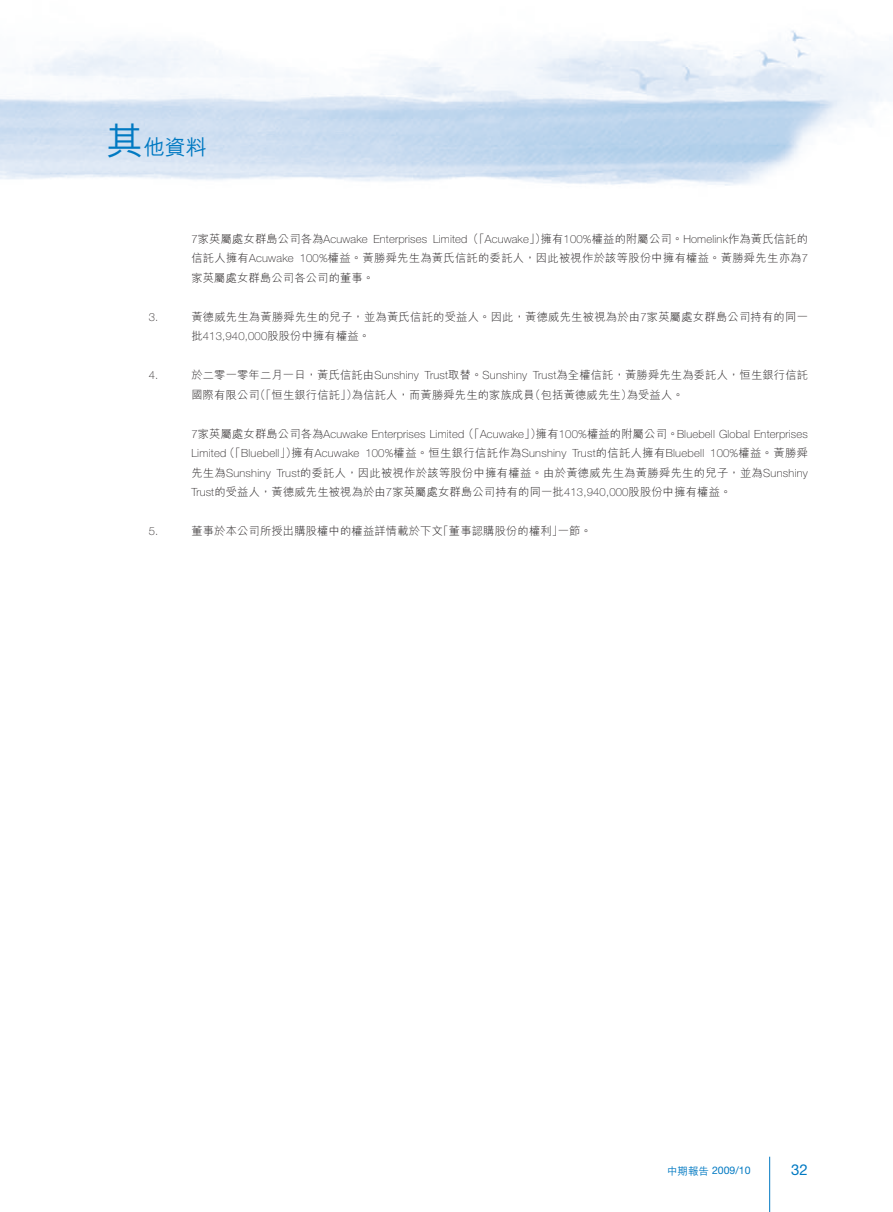
<style>
.page{position:relative;width:893px;height:1212px;background:#fff}
.page>*{position:absolute;margin:0;border:0;box-sizing:border-box;transform-origin:0 0}
.t1{font:500 21px "M Hei HK";color:#0079c2}
.t2{font:15px "Helvetica Neue LT Std";color:#0079c2}
.t3{font:300 11.25px/19.5px "M Hei HK";letter-spacing:.015em;color:#231f20}
.t4{font:100 11.25px/19.5px "Helvetica Neue LT Std";letter-spacing:.025em;color:#231f20;text-align:justify}
.t5{font:10.5px "Helvetica Neue LT Std";color:#0079c2}
.s1{font-size:37.5px}
.s2{font-family:"Helvetica Neue LT Std";font-weight:100}
.s3{font-family:"M Hei HK";font-weight:300}
.s4{font-family:"M Hei HK";font-weight:500}
</style>
<div class="page">
<hr style="left:769px;top:1157px;width:1px;height:55px;background:#0079c2">
<p class="t1" style="left:106px;top:132px;width:102px"><span class="s1">其</span>他資料</p>
<p class="t3" style="left:191px;top:229px;width:618px;text-align:justify"><span class="s2">7</span>家英屬處女群島公司各為<span class="s2">Acuwake Enterprises Limited</span> （「<span class="s2">Acuwake</span>」）擁有<span class="s2">100%</span>權益的附屬公司。<span class="s2">Homelink</span>作為黃氏信託的信託人擁有<span class="s2">Acuwake 100%</span>權益。黃勝舜先生為黃氏信託的委託人，因此被視作於該等股份中擁有權益。黃勝舜先生亦為<span class="s2">7</span>家英屬處女群島公司各公司的董事。</p>
<p class="t4" style="left:149px;top:307px;width:11px">3.</p>
<p class="t3" style="left:191px;top:307px;width:618px">黃德威先生為黃勝舜先生的兒子，並為黃氏信託的受益人。因此，黃德威先生被視為於由<span class="s2">7</span>家英屬處女群島公司持有的同一批<span class="s2">413,940,000</span>股股份中擁有權益。</p>
<p class="t4" style="left:149px;top:366px;width:11px">4.</p>
<p class="t3" style="left:191px;top:365px;width:618px">於二零一零年二月一日，黃氏信託由<span class="s2">Sunshiny Trust</span>取替。<span class="s2">Sunshiny Trust</span>為全權信託，黃勝舜先生為委託人，恒生銀行信託國際有限公司（「恒生銀行信託」）為信託人，而黃勝舜先生的家族成員（包括黃德威先生）為受益人。</p>
<p class="t4" style="left:191px;top:424px;width:618px">7<span class="s3">家英屬處女群島公司各為</span>Acuwake Enterprises Limited <span class="s3">（「</span>Acuwake<span class="s3">」）擁有</span>100%<span class="s3">權益的附屬公司。</span>Bluebell Global Enterprises Limited<span class="s3">（「</span>Bluebell<span class="s3">」）擁有</span>Acuwake 100%<span class="s3">權益。恒生銀行信託作為</span>Sunshiny Trust<span class="s3">的信託人擁有</span>Bluebell 100%<span class="s3">權益。黃勝舜先生為</span>Sunshiny Trust<span class="s3">的委託人，因此被視作於該等股份中擁有權益。由於黃德威先生為黃勝舜先生的兒子，並為</span>Sunshiny Trust<span class="s3">的受益人，黃德威先生被視為於由</span>7<span class="s3">家英屬處女群島公司持有的同一批</span>413,940,000<span class="s3">股股份中擁有權益。</span></p>
<p class="t4" style="left:149px;top:522px;width:11px">5.</p>
<p class="t3" style="left:191px;top:521px;width:402px">董事於本公司所授出購股權中的權益詳情載於下文「董事認購股份的權利」一節。</p>
<p class="t5" style="left:667px;top:1164px;width:85px"><span class="s4">中期報告</span> 2009/10</p>
<p class="t2" style="left:791px;top:1160px;width:18px">32</p>
</div>
